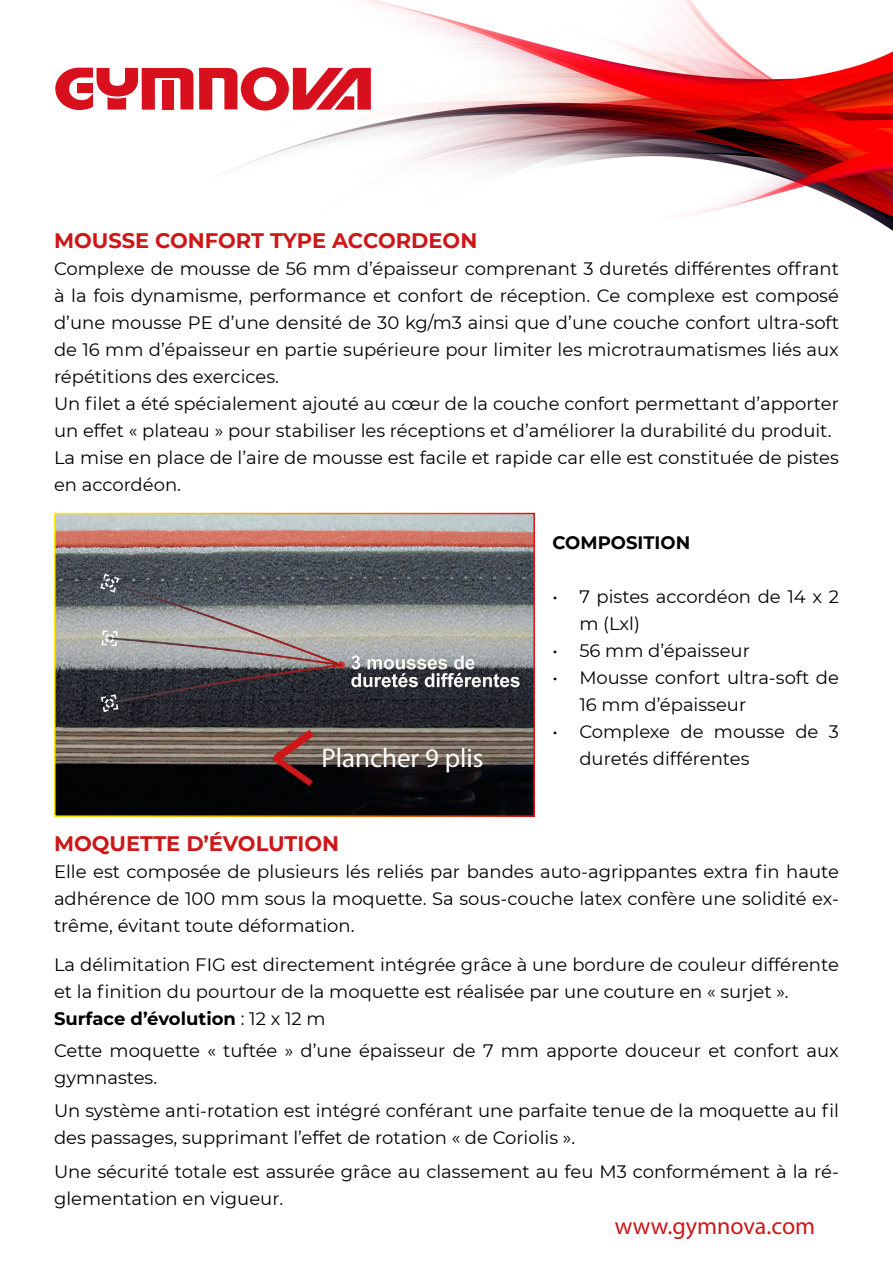
<style>
.page{position:relative;width:893px;height:1263px;background:#fff}
.page>*{position:absolute;margin:0;border:0;box-sizing:border-box;transform-origin:0 0}
.t1{font:27px "Myriad Pro";color:#fff}
.t2{font:24px "Myriad Pro";color:#cd1719}
.t3{font:700 21px "Montserrat";color:#cd1719}
.t4{font:18px/27px "Montserrat";color:#000}
.t5{font:700 18px "Montserrat";color:#000}
.s1{font-weight:700}
</style>
<div class="page">
<img style="left:57px;top:516px;width:475px;height:298px">
<svg style="left:265px;top:722px;width:57px;height:70px;background:#583835"></svg>
<img style="left:226px;top:0;width:667px;height:231px">
<svg style="left:55px;top:67px;width:316px;height:44px"></svg>
<p class="t3" style="left:54px;top:225px;width:425px">MOUSSE CONFORT TYPE ACCORDEON</p>
<p class="t4" style="left:54px;top:254px;width:786px">Complexe de mousse de 56 mm d’épaisseur comprenant 3 duretés différentes offrant à la fois dynamisme, performance et confort de réception. Ce complexe est composé d’une mousse PE d’une densité de 30 kg/m3 ainsi que d’une couche confort ultra-soft de 16 mm d’épaisseur en partie supérieure pour limiter les microtraumatismes liés aux répétitions des exercices.<br>Un filet a été spécialement ajouté au cœur de la couche confort permettant d’apporter un effet « plateau » pour stabiliser les réceptions et d’améliorer la durabilité du produit.<br>La mise en place de l’aire de mousse est facile et rapide car elle est constituée de pistes en accordéon.</p>
<h1 class="t1" style="left:321px;top:741px;width:164px">Plancher 9 plis</h1>
<p class="t5" style="left:552px;top:530px;width:139px">COMPOSITION</p>
<p class="t4" style="left:579px;top:582px;width:261px;text-indent:-27px">• 7 pistes accordéon de 14 x 2 m (Lxl)</p>
<p class="t4" style="left:552px;top:636px;width:199px">• 56 mm d’épaisseur</p>
<p class="t4" style="left:579px;top:663px;width:261px;text-indent:-27px">• Mousse confort ultra-soft de<br>16 mm d’épaisseur</p>
<p class="t4" style="left:579px;top:717px;width:261px;text-indent:-27px">• Complexe de mousse de 3 duretés différentes</p>
<p class="t3" style="left:54px;top:828px;width:287px">MOQUETTE D’ÉVOLUTION</p>
<p class="t4" style="left:54px;top:857px;width:786px;text-align:justify">Elle est composée de plusieurs lés reliés par bandes auto-agrippantes extra fin haute adhérence de 100 mm sous la moquette. Sa sous-couche latex confère une solidité ex&shy;trême, évitant toute déformation.</p>
<p class="t4" style="left:54px;top:950px;width:786px">La délimitation FIG est directement intégrée grâce à une bordure de couleur différente et la finition du pourtour de la moquette est réalisée par une couture en « surjet ».<br><span class="s1">Surface d’évolution</span> : 12 x 12 m</p>
<p class="t4" style="left:54px;top:1036px;width:786px">Cette moquette « tuftée » d’une épaisseur de 7 mm apporte douceur et confort aux gymnastes.</p>
<p class="t4" style="left:54px;top:1096px;width:786px">Un système anti-rotation est intégré conférant une parfaite tenue de la moquette au fil des passages, supprimant l’effet de rotation « de Coriolis ».</p>
<p class="t4" style="left:54px;top:1158px;width:786px">Une sécurité totale est assurée grâce au classement au feu M3 conformément à la ré&shy;glementation en vigueur.</p>
<h2 class="t2" style="left:615px;top:1211px;width:202px">www.gymnova.com</h2>
</div>
